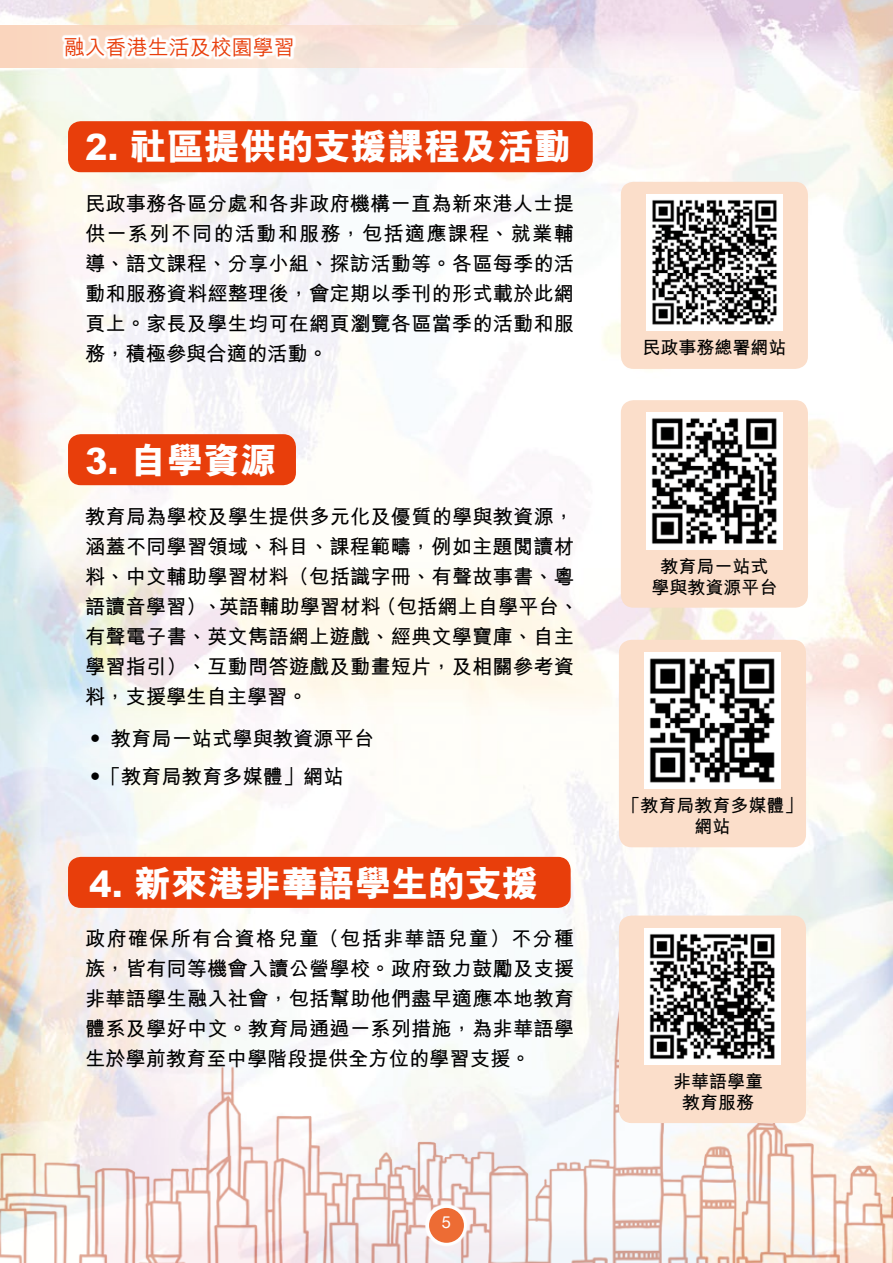
<style>
.page{position:relative;width:893px;height:1263px;background:#fff}
.page>*{position:absolute;margin:0;border:0;box-sizing:border-box;transform-origin:0 0}
.t1{font:800 36.75px "M Hei HK";color:#fff}
.t2{font:500 21px "M Hei HK";color:#e83e0b}
.t3{font:700 20.25px/30px "M Hei HK";letter-spacing:.005em;color:#000;text-align:justify}
.t4{font:700 18px/20.7px "M Hei HK";color:#000;text-align:center}
.t5{font:16.5px "Helvetica Neue";color:#fff}
</style>
<div class="page">
<img style="left:0;top:0;width:893px;height:968px">
<img style="left:0;top:968px;width:893px;height:295px">
<div style="left:68px;top:121px;width:525px;height:51px;background:#e83e0b;border-radius:13px"></div>
<div style="left:68px;top:857px;width:503px;height:51px;background:#e83e0b;border-radius:13px"></div>
<div style="left:68px;top:434px;width:228px;height:51px;background:#e83e0b;border-radius:13px"></div>
<svg style="left:425px;top:1204px;width:43px;height:43px"></svg>
<div style="left:429px;top:1208px;width:35px;height:35px;background:#ed6c34;border-radius:50%"></div>
<div style="left:621px;top:400px;width:187px;height:208px;background:#fbdeca;border-radius:13px"></div>
<img style="left:646px;top:413px;width:136px;height:136px">
<div style="left:619px;top:640px;width:187px;height:207px;background:#fbdeca;border-radius:13px"></div>
<img style="left:644px;top:652px;width:136px;height:137px">
<div style="left:619px;top:915px;width:187px;height:208px;background:#fbdeca;border-radius:13px"></div>
<img style="left:644px;top:928px;width:136px;height:136px">
<div style="left:621px;top:182px;width:187px;height:187px;background:#fbdeca;border-radius:13px"></div>
<img style="left:646px;top:195px;width:136px;height:136px">
<svg style="left:0;top:26px;width:617px;height:42px;background:#f6e2d8"></svg>
<svg style="left:61px;top:34px;width:234px;height:26px"></svg>
<p class="t2" style="left:64px;top:32px;width:232px">融入香港生活及校園學習</p>
<h1 class="t1" style="left:85px;top:122px;width:488px">2. 社區提供的支援課程及活動</h1>
<p class="t3" style="left:85px;top:187px;width:491px">民政事務各區分處和各非政府機構一直為新來港人士提供一系列不同的活動和服務，包括適應課程、就業輔導、語文課程、分享小組、探訪活動等。各區每季的活動和服務資料經整理後，會定期以季刊的形式載於此網頁上。家長及學生均可在網頁瀏覽各區當季的活動和服務，積極參與合適的活動。</p>
<h1 class="t1" style="left:85px;top:436px;width:194px">3. 自學資源</h1>
<p class="t3" style="left:85px;top:500px;width:496px;text-align:left">教育局為學校及學生提供多元化及優質的學與教資源，涵蓋不同學習領域、科目、課程範疇，例如主題閱讀材料、中文輔助學習材料（包括識字冊、有聲故事書、粵語讀音學習）、英語輔助學習材料（包括網上自學平台、有聲電子書、英文雋語網上遊戲、經典文學寶庫、自主學習指引）、互動問答遊戲及動畫短片，及相關參考資料，支援學生自主學習。</p>
<p class="t3" style="left:85px;top:722px;width:291px">• 教育局一站式學與教資源平台</p>
<p class="t3" style="left:85px;top:760px;width:260px">•「教育局教育多媒體」網站</p>
<h1 class="t1" style="left:89px;top:859px;width:451px">4. 新來港非華語學生的支援</h1>
<p class="t3" style="left:85px;top:922px;width:491px">政府確保所有合資格兒童（包括非華語兒童）不分種族，皆有同等機會入讀公營學校。政府致力鼓勵及支援非華語學生融入社會，包括幫助他們盡早適應本地教育體系及學好中文。教育局通過一系列措施，為非華語學生於學前教育至中學階段提供全方位的學習支援。</p>
<p class="t5" style="left:442px;top:1211px;width:11px">5</p>
<p class="t4" style="left:642px;top:336px;width:145px">民政事務總署網站</p>
<p class="t4" style="left:651px;top:554px;width:127px">教育局一站式學與教資源平台</p>
<p class="t4" style="left:622px;top:794px;width:181px">「教育局教育多媒體」網站</p>
<p class="t4" style="left:673px;top:1070px;width:91px">非華語學童教育服務</p>
</div>
